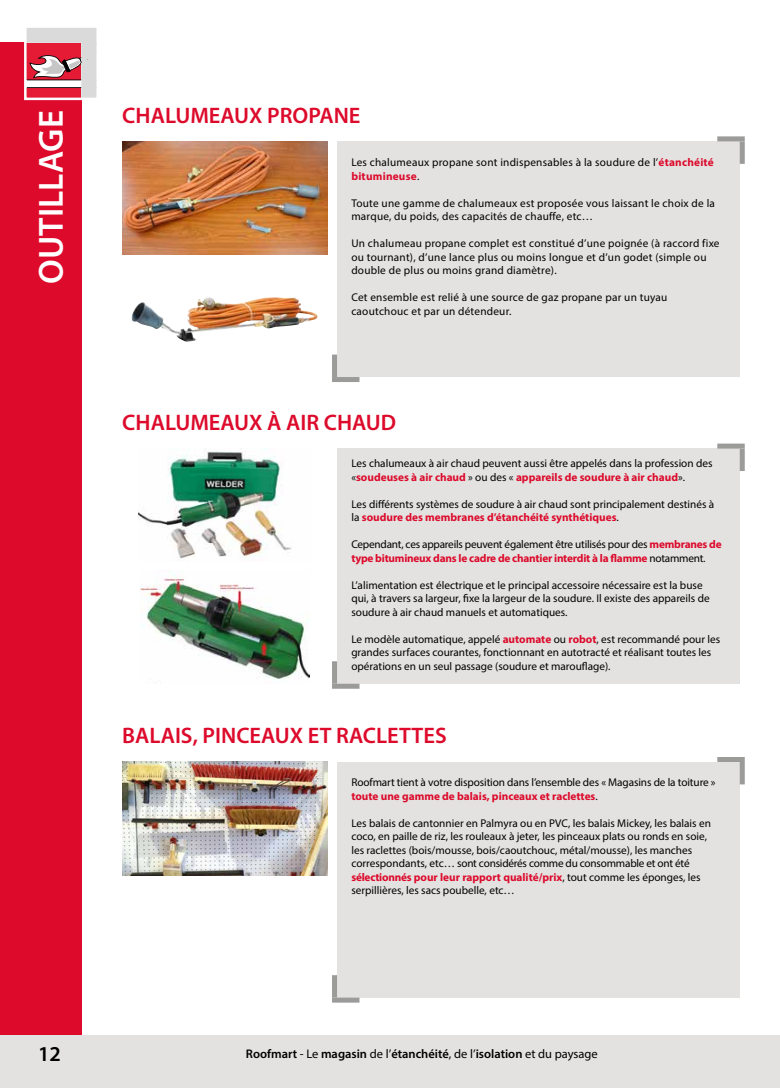
<style>
.page{position:relative;width:780px;height:1088px;background:#fff}
.page>*{position:absolute;margin:0;border:0;box-sizing:border-box;transform-origin:0 0}
.t1{font:600 35px "Myriad Pro";color:#fff}
.t2{font:600 22.5px "Myriad Pro";color:#dd0a2b}
.t3{font:600 21.25px "Myriad Pro";color:#000}
.t4{font:600 12.5px "Myriad Pro";color:#000}
.t5{font:11.25px/13.5px "Myriad Pro";color:#000}
.t6{font:11.25px/13.5px "Myriad Pro";letter-spacing:.02em;color:#000}
.t7{font:11.25px/13.5px "Myriad Pro";letter-spacing:-.02em;color:#000}
.s1{font-weight:700;color:#dd0a2b}
.s2{font-weight:400}
</style>
<div class="page">
<div style="left:0;top:43px;width:82px;height:1045px;background:#dd0a2b"></div>
<div style="left:0;top:1036px;width:779px;height:52px;background:#e3e2e1"></div>
<svg style="left:27px;top:28px;width:69px;height:69px"></svg>
<div style="left:24px;top:25px;width:75px;height:75px;border:2px solid #fff"></div>
<div style="left:337px;top:141px;width:402px;height:236px;background:#e3e2e1"></div>
<div style="left:332px;top:377px;width:27px;height:5px;background:#9b9b9a"></div>
<div style="left:332px;top:355px;width:5px;height:22px;background:#9b9b9a"></div>
<div style="left:717px;top:136px;width:27px;height:5px;background:#9b9b9a"></div>
<div style="left:739px;top:141px;width:5px;height:23px;background:#9b9b9a"></div>
<div style="left:337px;top:448px;width:402px;height:236px;background:#e3e2e1"></div>
<div style="left:332px;top:684px;width:27px;height:5px;background:#9b9b9a"></div>
<div style="left:332px;top:661px;width:5px;height:23px;background:#9b9b9a"></div>
<div style="left:717px;top:444px;width:27px;height:5px;background:#9b9b9a"></div>
<div style="left:739px;top:449px;width:5px;height:22px;background:#9b9b9a"></div>
<div style="left:337px;top:762px;width:402px;height:235px;background:#e3e2e1"></div>
<div style="left:332px;top:997px;width:27px;height:5px;background:#9b9b9a"></div>
<div style="left:332px;top:975px;width:5px;height:22px;background:#9b9b9a"></div>
<div style="left:717px;top:757px;width:27px;height:5px;background:#9b9b9a"></div>
<div style="left:739px;top:762px;width:5px;height:22px;background:#9b9b9a"></div>
<img style="left:131px;top:297px;width:134px;height:36px">
<img style="left:122px;top:142px;width:206px;height:113px">
<img style="left:141px;top:570px;width:168px;height:109px">
<img style="left:122px;top:762px;width:206px;height:113px">
<img style="left:139px;top:448px;width:153px;height:111px">
<h1 class="t1" style="left:29px;top:284px;width:175px;rotate:-90deg">OUTILLAGE</h1>
<h2 class="t2" style="left:122px;top:101px;width:240px">CHALUMEAUX PROPANE</h2>
<p class="t6" style="left:351px;top:156px;width:364px">Les chalumeaux propane sont indispensables à la soudure de l’<span class="s1">étanchéité bitumineuse</span>.</p>
<p class="t6" style="left:351px;top:196px;width:365px">Toute une gamme de chalumeaux est proposée vous laissant le choix de la marque, du poids, des capacités de chauffe, etc…</p>
<p class="t6" style="left:351px;top:237px;width:369px">Un chalumeau propane complet est constitué d’une poignée (à raccord fixe ou tournant), d’une lance plus ou moins longue et d’un godet (simple ou double de plus ou moins grand diamètre).</p>
<p class="t6" style="left:351px;top:291px;width:317px">Cet ensemble est relié à une source de gaz propane par un tuyau caoutchouc et par un détendeur.</p>
<h2 class="t2" style="left:122px;top:408px;width:275px">CHALUMEAUX À AIR CHAUD</h2>
<p class="t5" style="left:351px;top:456px;width:362px">Les chalumeaux à air chaud peuvent aussi être appelés dans la profession des «<span class="s1">soudeuses à air chaud</span> » ou des « <span class="s1">appareils de soudure à air chaud</span>».</p>
<p class="t5" style="left:351px;top:497px;width:364px">Les différents systèmes de soudure à air chaud sont principalement destinés à la <span class="s1">soudure des membranes d’étanchéité synthétiques</span>.</p>
<p class="t7" style="left:351px;top:537px;width:372px">Cependant, ces appareils peuvent également être utilisés pour des <span class="s1">membranes de type bitumineux dans le cadre de chantier interdit à la flamme</span> notamment.</p>
<p class="t5" style="left:351px;top:578px;width:360px">L’alimentation est électrique et le principal accessoire nécessaire est la buse qui, à travers sa largeur, fixe la largeur de la soudure. Il existe des appareils de soudure à air chaud manuels et automatiques.</p>
<p class="t5" style="left:351px;top:632px;width:370px">Le modèle automatique, appelé <span class="s1">automate</span> ou <span class="s1">robot</span>, est recommandé pour les grandes surfaces courantes, fonctionnant en autotracté et réalisant toutes les opérations en un seul passage (soudure et marouflage).</p>
<h2 class="t2" style="left:122px;top:721px;width:326px">BALAIS, PINCEAUX ET RACLETTES</h2>
<p class="t5" style="left:351px;top:775px;width:366px">Roofmart tient à votre disposition dans l’ensemble des « Magasins de la toiture » <span class="s1">toute une gamme de balais, pinceaux et raclettes</span>.</p>
<p class="t5" style="left:351px;top:816px;width:361px">Les balais de cantonnier en Palmyra ou en PVC, les balais Mickey, les balais en coco, en paille de riz, les rouleaux à jeter, les pinceaux plats ou ronds en soie, les raclettes (bois/mousse, bois/caoutchouc, métal/mousse), les manches correspondants, etc… sont considérés comme du consommable et ont été <span class="s1">sélectionnés pour leur rapport qualité/prix</span>, tout comme les éponges, les serpillières, les sacs poubelle, etc…</p>
<h3 class="t3" style="left:38px;top:1040px;width:24px">12</h3>
<p class="t4" style="left:246px;top:1045px;width:353px">Roofmart <span class="s2">- Le</span> magasin <span class="s2">de l’</span>étanchéité<span class="s2">, de l’</span>isolation <span class="s2">et du paysage</span></p>
</div>
